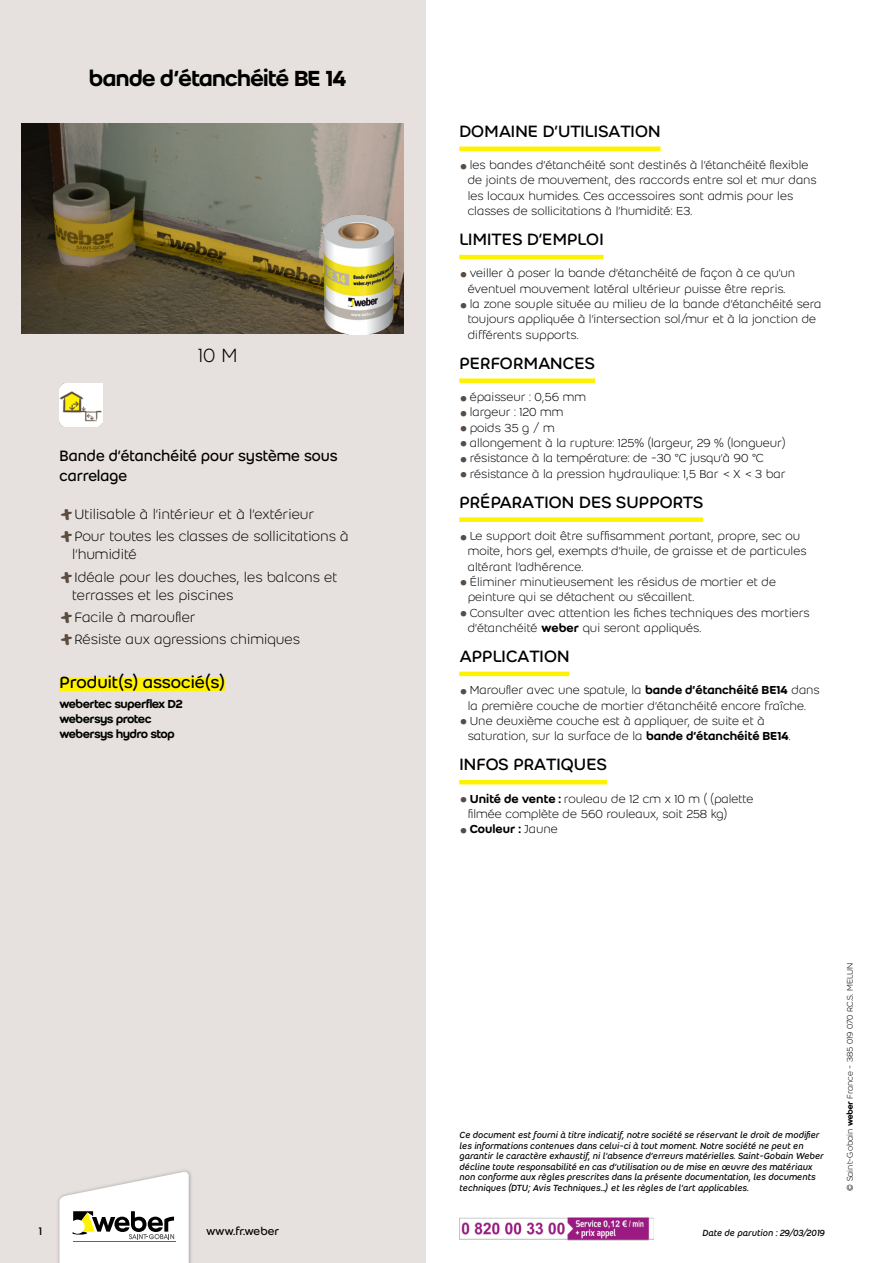
<style>
.page{position:relative;width:893px;height:1263px;background:#fff}
.page>*{position:absolute;margin:0;border:0;box-sizing:border-box;transform-origin:0 0}
.t1{font:24px "Weber Name";color:#000}
.t2{font:300 21px "Weber";color:#000}
.t3{font:18px "Weber";color:#000}
.t4{font:16.5px/19.8px "Weber";color:#000;scale:.95 1}
.t5{font:300 15px/22.2px "Weber";color:#000}
.t6{font:300 12.75px/15.3px "Weber";color:#000}
.t7{font:12.75px/15.3px "Weber Name";letter-spacing:-.005em;color:#000}
.t8{font:500 12.75px "Weber";color:#000}
.t9{font:12px "Weber";letter-spacing:-.01em;color:#000}
.t10{font:italic 9.75px/10.5px "Weber";color:#000}
.t11{font:300 9px "Weber";color:#000}
.s1{font-family:"Weber Brush";font-weight:400;font-size:16.5px;color:#5a4c40}
.s2{font-size:34.5px;color:#5a4c40}
.s3{font-weight:500}
.s4{font-weight:300;font-size:34.5px;color:#5a4c40}
.s5{font-weight:300}
.s6{font-family:"Weber Name";font-weight:400}
</style>
<div class="page">
<div style="left:0;top:0;width:425px;height:1263px;background:#e6e1de"></div>
<img style="left:58px;top:1170px;width:134px;height:93px">
<svg style="left:59px;top:1171px;width:130px;height:92px"></svg>
<img style="left:459px;top:1217px;width:195px;height:24px">
<hr style="left:459px;top:147px;width:202px;height:4px;background:#fff200">
<hr style="left:459px;top:255px;width:145px;height:4px;background:#fff200">
<div style="left:459px;top:378px;width:136px;height:5px;background:#fff200"></div>
<div style="left:459px;top:517px;width:244px;height:5px;background:#fff200"></div>
<hr style="left:459px;top:672px;width:110px;height:4px;background:#fff200">
<hr style="left:459px;top:780px;width:148px;height:4px;background:#fff200">
<div style="left:60px;top:678px;width:165px;height:13px;background:#fff200"></div>
<img style="left:60px;top:384px;width:42px;height:42px">
<img style="left:21px;top:123px;width:383px;height:211px">
<img style="left:324px;top:216px;width:70px;height:119px">
<h1 class="t1" style="left:89px;top:64px;width:259px">bande d’étanchéité BE 14</h1>
<h2 class="t2" style="left:198px;top:344px;width:37px">10 m</h2>
<p class="t4" style="left:60px;top:446px;width:294px">BANDE D’ÉTANCHÉITÉ POUR SYSTÈME SOUS<br>CARRELAGE</p>
<p class="t5" style="left:60px;top:503px;width:291px"><span class="s1">+</span>Utilisable à l’intérieur et à l’extérieur <span class="s1">+</span>Pour toutes les classes de sollicitations à</p>
<p class="t5" style="left:60px;top:543px;width:279px;text-indent:13px">l’humidité<br><span class="s1">+</span>Idéale pour les douches, les balcons et</p>
<p class="t5" style="left:60px;top:584px;width:242px;text-indent:13px">terrasses et les piscines<br><span class="s1">+</span>Facile à maroufler<br><span class="s1">+</span>Résiste aux agressions chimiques</p>
<h3 class="t3" style="left:60px;top:672px;width:167px">PRODUIT(S) ASSOCIÉ(S)</h3>
<p class="t7" style="left:60px;top:696px;width:125px">webertec superflex D2 webersys protec webersys hydro stop</p>
<p class="t9" style="left:39px;top:1224px;width:5px">1</p>
<p class="t9" style="left:206px;top:1224px;width:75px">WWW.FR.WEBER</p>
<h3 class="t3" style="left:459px;top:121px;width:203px">DOMAINE D’UTILISATION</h3>
<p class="t6" style="left:468px;top:158px;width:350px;text-indent:-8px"><span class="s2">•</span> les bandes d’étanchéité sont destinés à l’étanchéité flexible de joints de mouvement, des raccords entre sol et mur dans les locaux humides. Ces accessoires sont admis pour les classes de sollicitations à l’humidité: E3.</p>
<h3 class="t3" style="left:459px;top:229px;width:146px">LIMITES D’EMPLOI</h3>
<p class="t6" style="left:459px;top:266px;width:338px;text-align:center"><span class="s2">•</span> veiller à poser la bande d’étanchéité de façon à ce qu’un éventuel mouvement latéral ultérieur puisse être repris.</p>
<p class="t6" style="left:468px;top:296px;width:355px;text-indent:-8px"><span class="s2">•</span> la zone souple située au milieu de la bande d’étanchéité sera toujours appliquée à l’intersection sol/mur et à la jonction de différents supports.</p>
<h3 class="t3" style="left:459px;top:353px;width:137px">PERFORMANCES</h3>
<p class="t6" style="left:459px;top:389px;width:128px"><span class="s2">•</span> épaisseur : 0,56 mm</p>
<p class="t6" style="left:459px;top:405px;width:106px"><span class="s2">•</span> largeur : 120 mm</p>
<p class="t6" style="left:459px;top:420px;width:97px"><span class="s2">•</span> poids 35 g / m</p>
<p class="t6" style="left:459px;top:435px;width:328px"><span class="s2">•</span> allongement à la rupture: 125% (largeur, 29 % (longueur)</p>
<p class="t6" style="left:459px;top:451px;width:306px"><span class="s2">•</span> résistance à la température: de -30 °C jusqu’à 90 °C</p>
<p class="t6" style="left:459px;top:466px;width:328px"><span class="s2">•</span> résistance à la pression hydraulique: 1,5 Bar &lt; X &lt; 3 bar</p>
<h3 class="t3" style="left:459px;top:492px;width:245px">PRÉPARATION DES SUPPORTS</h3>
<p class="t6" style="left:468px;top:528px;width:340px;text-indent:-8px"><span class="s2">•</span> Le support doit être suffisamment portant, propre, sec ou moite, hors gel, exempts d‘huile, de graisse et de particules altérant l‘adhérence.</p>
<p class="t6" style="left:468px;top:574px;width:310px;text-indent:-8px"><span class="s2">•</span> Éliminer minutieusement les résidus de mortier et de peinture qui se détachent ou s‘écaillent.</p>
<p class="t6" style="left:468px;top:605px;width:343px;text-indent:-8px"><span class="s2">•</span> Consulter avec attention les fiches techniques des mortiers d’étanchéité <span class="s3">weber</span> qui seront appliqués.</p>
<h3 class="t3" style="left:459px;top:646px;width:112px">APPLICATION</h3>
<p class="t6" style="left:459px;top:683px;width:362px;text-align:center"><span class="s2">•</span> Maroufler avec une spatule, la <span class="s3">bande d’étanchéité BE14</span> dans la première couche de mortier d’étanchéité encore fraîche.</p>
<p class="t6" style="left:468px;top:713px;width:324px;text-indent:-8px"><span class="s2">•</span> Une deuxième couche est à appliquer, de suite et à saturation, sur la surface de la <span class="s3">bande d’étanchéité BE14</span>.</p>
<h3 class="t3" style="left:459px;top:754px;width:149px">INFOS PRATIQUES</h3>
<p class="t6" style="left:468px;top:791px;width:287px;text-indent:-8px"><span class="s2">•</span> <span class="s3">Unité de vente :</span> rouleau de 12 cm x 10 m ( (palette filmée complète de 560 rouleaux, soit 258 kg)</p>
<p class="t8" style="left:459px;top:821px;width:100px"><span class="s4">•</span> Couleur : <span class="s5">Jaune</span></p>
<p class="t10" style="left:459px;top:1130px;width:366px">Ce document est fourni à titre indicatif, notre société se réservant le droit de modifier les informations contenues dans celui-ci à tout moment. Notre société ne peut en garantir le caractère exhaustif, ni l’absence d’erreurs matérielles. Saint-Gobain Weber décline toute responsabilité en cas d’utilisation ou de mise en œuvre des matériaux non conforme aux règles prescrites dans la présente documentation, les documents techniques (DTU; Avis Techniques…) et les règles de l’art applicables.</p>
<p class="t10" style="left:702px;top:1227px;width:124px">Date de parution : 29/03/2019</p>
<p class="t11" style="left:845px;top:1191px;width:229px;rotate:-90deg">© Saint-Gobain <span class="s6">weber</span> France - 385 019 070 R.C.S. MELUN</p>
</div>
